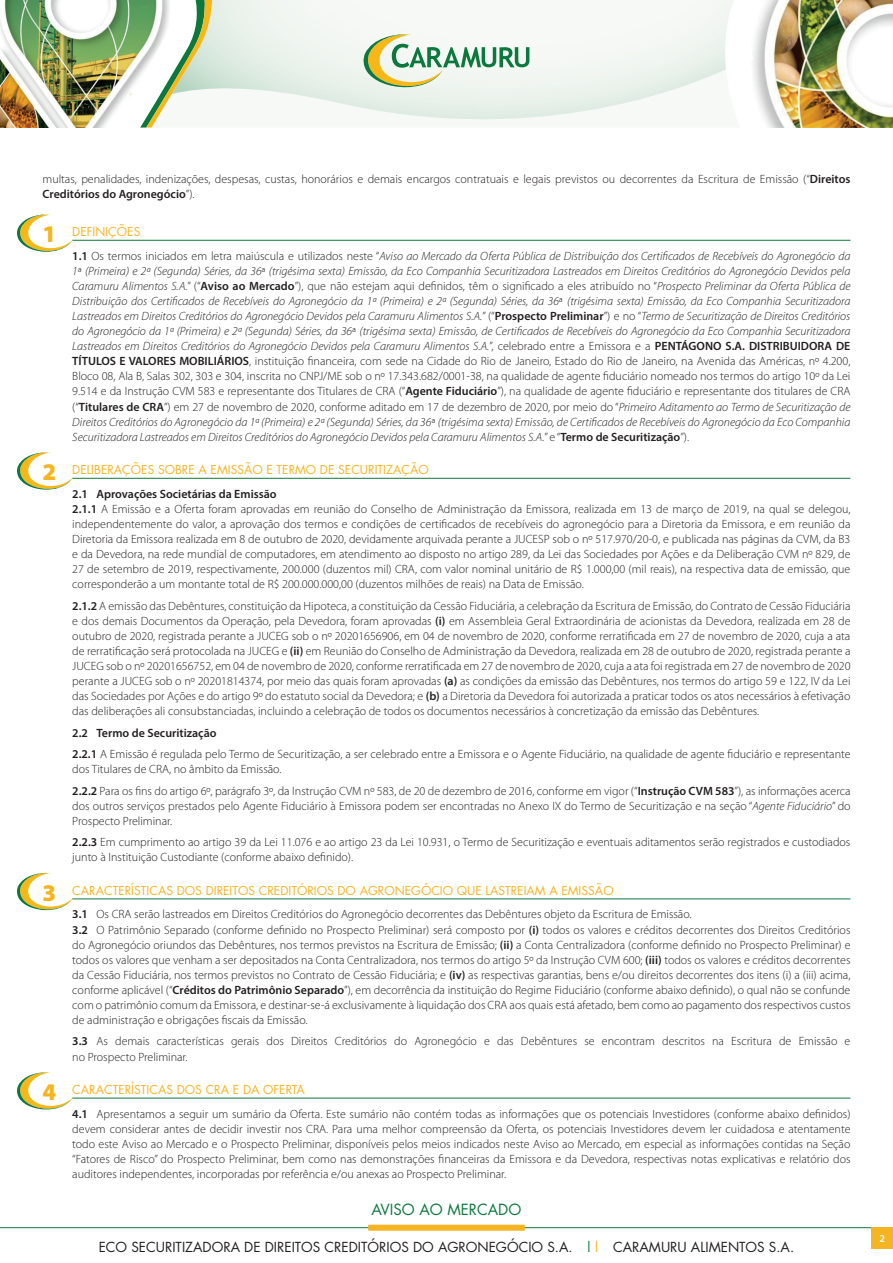
<style>
.page{position:relative;width:893px;height:1263px;background:#fff}
.page>*{position:absolute;margin:0;border:0;box-sizing:border-box;transform-origin:0 0}
.t1{font:15px "Futura";color:#0d793d}
.t2{font:13.5px "Futura";color:#231f20}
.t3{font:300 12px/15px "Myriad Pro";color:#231f20}
.t4{font:italic 300 12px/15px "Myriad Pro";color:#231f20;text-align:justify}
.t5{font:12px "Futura";color:#f5b421}
.t6{font:600 10.5px "Myriad Pro";color:#fff}
.s1{font-weight:600}
.s2{font-family:"Myriad Pro";font-weight:900;font-size:24px}
.s3{font-weight:600;font-style:normal}
.s4{font-style:normal}
.s5{font-style:italic}
.s6{color:#0d793d}
.s7{color:#f5b421}
</style>
<div class="page">
<hr style="left:0;top:1227px;width:893px;height:1px;background:#0d793d">
<div style="left:368px;top:1225px;width:157px;height:6px;background:#f5b421"></div>
<div style="left:872px;top:1227px;width:21px;height:21px;background:#f5b421"></div>
<img style="left:0;top:0;width:140px;height:128px">
<img style="left:753px;top:0;width:140px;height:128px">
<svg style="left:212px;top:0;width:522px;height:120px"></svg>
<svg style="left:140px;top:0;width:72px;height:128px"></svg>
<svg style="left:362px;top:34px;width:167px;height:53px"></svg>
<hr style="left:72px;top:240px;width:778px;height:1px;background:#0d793d">
<hr style="left:72px;top:478px;width:778px;height:1px;background:#0d793d">
<hr style="left:72px;top:899px;width:778px;height:1px;background:#0d793d">
<hr style="left:72px;top:1098px;width:778px;height:1px;background:#0d793d">
<svg style="left:17px;top:215px;width:55px;height:37px"></svg>
<svg style="left:17px;top:452px;width:55px;height:38px"></svg>
<svg style="left:17px;top:873px;width:55px;height:37px"></svg>
<svg style="left:17px;top:1072px;width:55px;height:37px"></svg>
<p class="t3" style="left:43px;top:172px;width:809px">multas, penalidades, indenizações, despesas, custas, honorários e demais encargos contratuais e legais previstos ou decorrentes da Escritura de Emissão (“<span class="s1">Direitos<br>Creditórios do Agronegócio</span>”).</p>
<p class="t5" style="left:43px;top:224px;width:99px"><span class="s2">1</span> DEFINIÇÕES</p>
<p class="t4" style="left:72px;top:249px;width:780px"><span class="s3">1.1</span> <span class="s4">Os termos iniciados em letra maiúscula e utilizados neste “</span>Aviso ao Mercado da Oferta Pública de Distribuição dos Certificados de Recebíveis do Agronegócio da 1<span class="s4">ª</span> (Primeira) e 2ª (Segunda) Séries, da 36<span class="s4">ª</span> (trigésima sexta) Emissão, da Eco Companhia Securitizadora Lastreados em Direitos Creditórios do Agronegócio Devidos pela Caramuru Alimentos S.A.<span class="s4">” (“</span><span class="s3">Aviso ao Mercado</span><span class="s4">”), que não estejam aqui definidos, têm o significado a eles atribuído no “</span>Prospecto Preliminar da Oferta Pública de Distribuição dos Certificados de Recebíveis do Agronegócio da 1ª (Primeira) e 2ª (Segunda) Séries, da 36<span class="s4">ª</span> (trigésima sexta) Emissão, da Eco Companhia Securitizadora Lastreados em Direitos Creditórios do Agronegócio Devidos pela Caramuru Alimentos S.A.<span class="s4">” (“</span><span class="s3">Prospecto Preliminar</span><span class="s4">”) e no “</span>Termo de Securitização de Direitos Creditórios do Agronegócio da 1ª (Primeira) e 2ª (Segunda) Séries, da 36<span class="s4">ª</span> (trigésima sexta) Emissão, de Certificados de Recebíveis do Agronegócio da Eco Companhia Securitizadora Lastreados em Direitos Creditórios do Agronegócio Devidos pela Caramuru Alimentos S.A.<span class="s4">”, celebrado entre a Emissora e a</span> <span class="s3">PENTÁGONO S.A. DISTRIBUIDORA DE TÍTULOS E VALORES MOBILIÁRIOS</span><span class="s4">, instituição financeira, com sede na Cidade do Rio de Janeiro, Estado do Rio de Janeiro, na Avenida das Américas, nº 4.200, Bloco 08, Ala B, Salas 302, 303 e 304, inscrita no CNPJ/ME sob o nº 17.343.682/0001-38, na qualidade de agente fiduciário nomeado nos termos do artigo 10º da Lei 9.514 e da Instrução CVM 583 e representante dos Titulares de CRA (“</span><span class="s3">Agente Fiduciário</span><span class="s4">”), na qualidade de agente fiduciário e representante dos titulares de CRA (“</span><span class="s3">Titulares de CRA</span><span class="s4">”) em 27 de novembro de 2020, conforme aditado em 17 de dezembro de 2020, por meio do “</span>Primeiro Aditamento ao Termo de Securitização de Direitos Creditórios do Agronegócio da 1ª (Primeira) e 2ª (Segunda) Séries, da 36<span class="s4">ª</span> (trigésima sexta) Emissão, de Certificados de Recebíveis do Agronegócio da Eco Companhia Securitizadora Lastreados em Direitos Creditórios do Agronegócio Devidos pela Caramuru Alimentos S.A.<span class="s4">” e “</span><span class="s3">Termo de Securitização</span><span class="s4">”).</span></p>
<p class="t5" style="left:43px;top:462px;width:388px"><span class="s2">2</span> DELIBERAÇÕES SOBRE A EMISSÃO E TERMO DE SECURITIZAÇÃO</p>
<p class="t3" style="left:72px;top:486px;width:780px"><span class="s1">2.1 Aprovações Societárias da Emissão<br>2.1.1</span> A Emissão e a Oferta foram aprovadas em reunião do Conselho de Administração da Emissora, realizada em 13 de março de 2019, na qual se delegou, independentemente do valor, a aprovação dos termos e condições de certificados de recebíveis do agronegócio para a Diretoria da Emissora, e em reunião da Diretoria da Emissora realizada em 8 de outubro de 2020, devidamente arquivada perante a JUCESP sob o nº 517.970/20-0, e publicada nas páginas da CVM, da B3 e da Devedora, na rede mundial de computadores, em atendimento ao disposto no artigo 289, da Lei das Sociedades por Ações e da Deliberação CVM nº 829, de 27 de setembro de 2019, respectivamente, 200.000 (duzentos mil) CRA, com valor nominal unitário de R$ 1.000,00 (mil reais), na respectiva data de emissão, que corresponderão a um montante total de R$ 200.000.000,00 (duzentos milhões de reais) na Data de Emissão.</p>
<p class="t3" style="left:72px;top:598px;width:780px;text-align:justify"><span class="s1">2.1.2</span> A emissão das Debêntures, constituição da Hipoteca, a constituição da Cessão Fiduciária, a celebração da Escritura de Emissão, do Contrato de Cessão Fiduciária e dos demais Documentos da Operação, pela Devedora, foram aprovadas <span class="s1">(i)</span> em Assembleia Geral Extraordinária de acionistas da Devedora, realizada em 28 de outubro de 2020, registrada perante a JUCEG sob o nº 20201656906, em 04 de novembro de 2020, conforme rerratificada em 27 de novembro de 2020, cuja a ata de rerratificação será protocolada na JUCEG e <span class="s1">(ii)</span> em Reunião do Conselho de Administração da Devedora, realizada em 28 de outubro de 2020, registrada perante a JUCEG sob o nº 20201656752, em 04 de novembro de 2020, conforme rerratificada em 27 de novembro de 2020, cuja a ata foi registrada em 27 de novembro de 2020 perante a JUCEG sob o nº 20201814374, por meio das quais foram aprovadas <span class="s1">(a)</span> as condições da emissão das Debêntures, nos termos do artigo 59 e 122, IV da Lei das Sociedades por Ações e do artigo 9º do estatuto social da Devedora; e <span class="s1">(b)</span> a Diretoria da Devedora foi autorizada a praticar todos os atos necessários à efetivação das deliberações ali consubstanciadas, incluindo a celebração de todos os documentos necessários à concretização da emissão das Debêntures.</p>
<p class="t3" style="left:72px;top:722px;width:780px;line-height:21.5px"><span class="s1">2.2 Termo de Securitização<br>2.2.1</span> A Emissão é regulada pelo Termo de Securitização, a ser celebrado entre a Emissora e o Agente Fiduciário, na qualidade de agente fiduciário e representante</p>
<p class="t3" style="left:72px;top:759px;width:780px;line-height:21.5px">dos Titulares de CRA, no âmbito da Emissão.<br><span class="s1">2.2.2</span> Para os fins do artigo 6º, parágrafo 3º, da Instrução CVM nº 583, de 20 de dezembro de 2016, conforme em vigor (“<span class="s1">Instrução CVM 583</span>”), as informações acerca</p>
<p class="t3" style="left:72px;top:798px;width:780px">dos outros serviços prestados pelo Agente Fiduciário à Emissora podem ser encontradas no Anexo IX do Termo de Securitização e na seção “<span class="s5">Agente Fiduciário</span>” do<br>Prospecto Preliminar.</p>
<p class="t3" style="left:72px;top:835px;width:780px"><span class="s1">2.2.3</span> Em cumprimento ao artigo 39 da Lei 11.076 e ao artigo 23 da Lei 10.931, o Termo de Securitização e eventuais aditamentos serão registrados e custodiados junto à Instituição Custodiante (conforme abaixo definido).</p>
<p class="t5" style="left:43px;top:882px;width:573px"><span class="s2">3</span> CARACTERÍSTICAS DOS DIREITOS CREDITÓRIOS DO AGRONEGÓCIO QUE LASTREIAM A EMISSÃO</p>
<p class="t3" style="left:72px;top:907px;width:780px"><span class="s1">3.1</span> Os CRA serão lastreados em Direitos Creditórios do Agronegócio decorrentes das Debêntures objeto da Escritura de Emissão.<br><span class="s1">3.2</span> O Patrimônio Separado (conforme definido no Prospecto Preliminar) será composto por <span class="s1">(i)</span> todos os valores e créditos decorrentes dos Direitos Creditórios do Agronegócio oriundos das Debêntures, nos termos previstos na Escritura de Emissão; <span class="s1">(ii)</span> a Conta Centralizadora (conforme definido no Prospecto Preliminar) e todos os valores que venham a ser depositados na Conta Centralizadora, nos termos do artigo 5º da Instrução CVM 600; <span class="s1">(iii)</span> todos os valores e créditos decorrentes da Cessão Fiduciária, nos termos previstos no Contrato de Cessão Fiduciária; e <span class="s1">(iv)</span> as respectivas garantias, bens e/ou direitos decorrentes dos itens (i) a (iii) acima, conforme aplicável (“<span class="s1">Créditos do Patrimônio Separado</span>”), em decorrência da instituição do Regime Fiduciário (conforme abaixo definido), o qual não se confunde com o patrimônio comum da Emissora, e destinar-se-á exclusivamente à liquidação dos CRA aos quais está afetado, bem como ao pagamento dos respectivos custos de administração e obrigações fiscais da Emissão.</p>
<p class="t3" style="left:72px;top:1034px;width:780px"><span class="s1">3.3</span> As demais características gerais dos Direitos Creditórios do Agronegócio e das Debêntures se encontram descritos na Escritura de Emissão e no Prospecto Preliminar.</p>
<p class="t5" style="left:43px;top:1081px;width:264px"><span class="s2">4</span> CARACTERÍSTICAS DOS CRA E DA OFERTA</p>
<p class="t3" style="left:72px;top:1106px;width:780px;text-align:justify"><span class="s1">4.1</span> Apresentamos a seguir um sumário da Oferta. Este sumário não contém todas as informações que os potenciais Investidores (conforme abaixo definidos) devem considerar antes de decidir investir nos CRA. Para uma melhor compreensão da Oferta, os potenciais Investidores devem ler cuidadosa e atentamente todo este Aviso ao Mercado e o Prospecto Preliminar, disponíveis pelos meios indicados neste Aviso ao Mercado, em especial as informações contidas na Seção “Fatores de Risco” do Prospecto Preliminar, bem como nas demonstrações financeiras da Emissora e da Devedora, respectivas notas explicativas e relatório dos auditores independentes, incorporadas por referência e/ou anexas ao Prospecto Preliminar.</p>
<p class="t1" style="left:372px;top:1199px;width:151px">AVISO AO MERCADO</p>
<p class="t2" style="left:99px;top:1238px;width:697px">ECO SECURITIZADORA DE DIREITOS CREDITÓRIOS DO AGRONEGÓCIO S.A. <span class="s6">|</span><span class="s7">|</span> CARAMURU ALIMENTOS S.A.</p>
<p class="t6" style="left:879px;top:1232px;width:7px">2</p>
</div>
